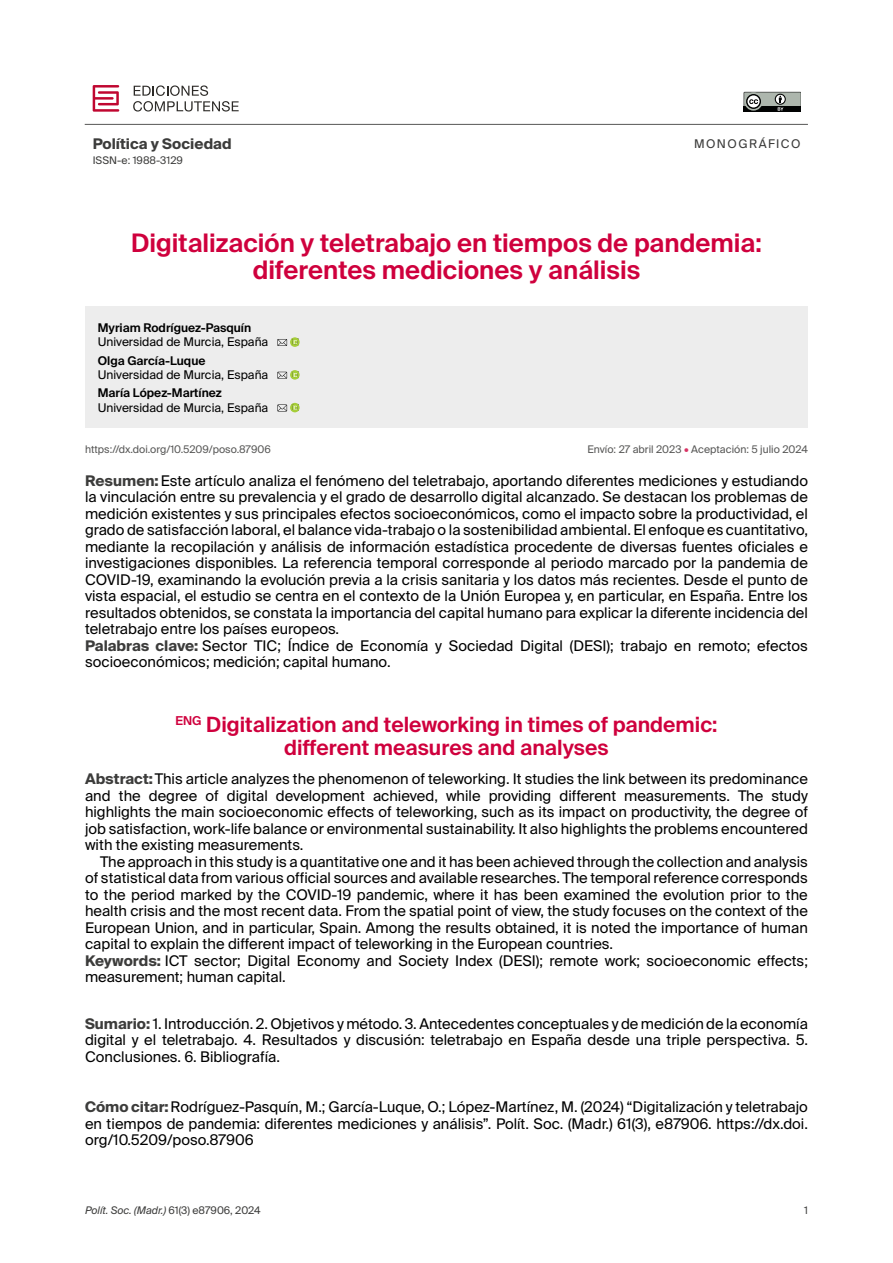
<style>
.page{position:relative;width:893px;height:1263px;background:#fff}
.page>*{position:absolute;margin:0;border:0;box-sizing:border-box;transform-origin:0 0}
._000-Título_original_ES{font:600 25.5px/27px "Suisse Intl";color:#cf003d;text-align:center}
._000-Título_traducido_EN{font:600 21px/22.5px "Suisse Intl";color:#cf003d;text-align:center}
._000_Resumen_abstract_ES{font:14.7px/16.5px "Suisse Intl";color:#000;text-align:justify}
._000-Palabras_clave_keywords{font:14.7px/16.5px "Suisse Intl";color:#000}
._000_COMO_CITAR{font:14.7px/16.5px "Suisse Intl";color:#000;text-align:justify}
._000_SUMARIO{font:14.7px/16.5px "Suisse Intl";color:#000;text-align:justify}
._00-REVISTA{font:700 14.7px "Suisse Intl";color:#3c3c3b}
._000-CARGO{font:12px "Suisse Intl";color:#000}
._000-Autor{font:600 12px "Suisse Intl";color:#000}
.Normal_1er_parr{font:12px "Suisse Intl";letter-spacing:.12em;color:#3c3c3b}
._000-DOI{font:10.5px "Suisse Intl";color:#575756}
.t1{font:italic 10.5px "Suisse Intl";color:#3c3c3b}
.Normal_1er_parr-2{font:10.5px "Suisse Intl";color:#3c3c3b}
.s1{color:#d83364}
.s2{font-weight:700;color:#3c3c3b}
.s3{font-style:normal}
</style>
<div class="page">
<hr style="left:85px;top:124px;width:723px;height:1px;background:#575756">
<svg style="left:744px;top:92px;width:56px;height:19px"></svg>
<svg style="left:93px;top:85px;width:26px;height:26px"></svg>
<svg style="left:133px;top:85px;width:106px;height:26px"></svg>
<div style="left:85px;top:306px;width:723px;height:122px;background:#ededed"></div>
<svg style="left:277px;top:337px;width:23px;height:10px"></svg>
<svg style="left:277px;top:370px;width:23px;height:10px"></svg>
<svg style="left:277px;top:403px;width:23px;height:9px"></svg>
<p class="_00-REVISTA" style="left:93px;top:135px;width:140px">Política y Sociedad</p>
<p class="Normal_1er_parr-2" style="left:93px;top:154px;width:92px">ISSN-e: 1988-3129</p>
<p class="Normal_1er_parr" style="left:694px;top:136px;width:108px">MONOGRÁFICO</p>
<p class="_000-Título_original_ES" style="left:131px;top:229px;width:632px">Digitalización y teletrabajo en tiempos de pandemia: diferentes mediciones y análisis</p>
<p class="_000-Autor" style="left:98px;top:321px;width:155px">Myriam Rodríguez-Pasquín</p>
<p class="_000-CARGO" style="left:98px;top:335px;width:172px">Universidad de Murcia, España</p>
<p class="_000-Autor" style="left:98px;top:353px;width:109px">Olga García-Luque</p>
<p class="_000-CARGO" style="left:98px;top:368px;width:172px">Universidad de Murcia, España</p>
<p class="_000-Autor" style="left:98px;top:386px;width:126px">María López-Martínez</p>
<p class="_000-CARGO" style="left:98px;top:400px;width:172px">Universidad de Murcia, España</p>
<p class="_000-DOI" style="left:85px;top:443px;width:187px">https://dx.doi.org/10.5209/poso.87906</p>
<p class="_000-DOI" style="left:587px;top:443px;width:222px">Envío: 27 abril 2023 <span class="s1">•</span> Aceptación: 5 julio 2024</p>
<p class="_000_Resumen_abstract_ES" style="left:85px;top:472px;width:724px"><span class="s2">Resumen:</span>Este artículo analiza el fenómeno del teletrabajo, aportando diferentes mediciones y estudiando la vinculación entre su prevalencia y el grado de desarrollo digital alcanzado. Se destacan los problemas de medición existentes y sus principales efectos socioeconómicos, como el impacto sobre la productividad, el grado de satisfacción laboral, el balance vida-trabajo o la sostenibilidad ambiental. El enfoque es cuantitativo, mediante la recopilación y análisis de información estadística procedente de diversas fuentes oficiales e investigaciones disponibles. La referencia temporal corresponde al periodo marcado por la pandemia de COVID-19, examinando la evolución previa a la crisis sanitaria y los datos más recientes. Desde el punto de vista espacial, el estudio se centra en el contexto de la Unión Europea y, en particular, en España. Entre los resultados obtenidos, se constata la importancia del capital humano para explicar la diferente incidencia del teletrabajo entre los países europeos.</p>
<p class="_000-Palabras_clave_keywords" style="left:85px;top:637px;width:724px"><span class="s2">Palabras clave:</span> Sector TIC; Índice de Economía y Sociedad Digital (DESI); trabajo en remoto; efectos socioeconómicos; medición; capital humano.</p>
<p class="_000-Título_traducido_EN" style="left:176px;top:714px;width:543px"><sup>ENG</sup> Digitalization and teleworking in times of pandemic: different measures and analyses</p>
<p class="_000_Resumen_abstract_ES" style="left:85px;top:771px;width:724px"><span class="s2">Abstract:</span>This article analyzes the phenomenon of teleworking. It studies the link between its predominance and the degree of digital development achieved, while providing different measurements. The study highlights the main socioeconomic effects of teleworking, such as its impact on productivity, the degree of job satisfaction, work-life balance or environmental sustainability. It also highlights the problems encountered with the existing measurements.</p>
<p class="_000_Resumen_abstract_ES" style="left:85px;top:853px;width:724px;text-indent:15px">The approach in this study is a quantitative one and it has been achieved through the collection and analysis of statistical data from various official sources and available researches. The temporal reference corresponds to the period marked by the COVID-19 pandemic, where it has been examined the evolution prior to the health crisis and the most recent data. From the spatial point of view, the study focuses on the context of the European Union, and in particular, Spain. Among the results obtained, it is noted the importance of human capital to explain the different impact of teleworking in the European countries.</p>
<p class="_000-Palabras_clave_keywords" style="left:85px;top:952px;width:724px"><span class="s2">Keywords:</span> ICT sector; Digital Economy and Society Index (DESI); remote work; socioeconomic effects; measurement; human capital.</p>
<p class="_000_SUMARIO" style="left:85px;top:1015px;width:724px"><span class="s2">Sumario:</span> 1. Introducción. 2. Objetivos y método. 3. Antecedentes conceptuales y de medición de la economía digital y el teletrabajo. 4. Resultados y discusión: teletrabajo en España desde una triple perspectiva. 5.<br>Conclusiones. 6. Bibliografía.</p>
<p class="_000_COMO_CITAR" style="left:85px;top:1099px;width:724px"><span class="s2">Cómo citar:</span>Rodríguez-Pasquín, M.; García-Luque, O.; López-Martínez, M. (2024) “Digitalización y teletrabajo en tiempos de pandemia: diferentes mediciones y análisis”. Polít. Soc. (Madr.) 61(3), e87906. https://dx.doi. org/10.5209/poso.87906</p>
<p class="t1" style="left:85px;top:1204px;width:177px">Polít. Soc. (Madr.) <span class="s3">61(3) e87906, 2024</span></p>
<p class="Normal_1er_parr-2" style="left:804px;top:1204px;width:5px">1</p>
</div>
